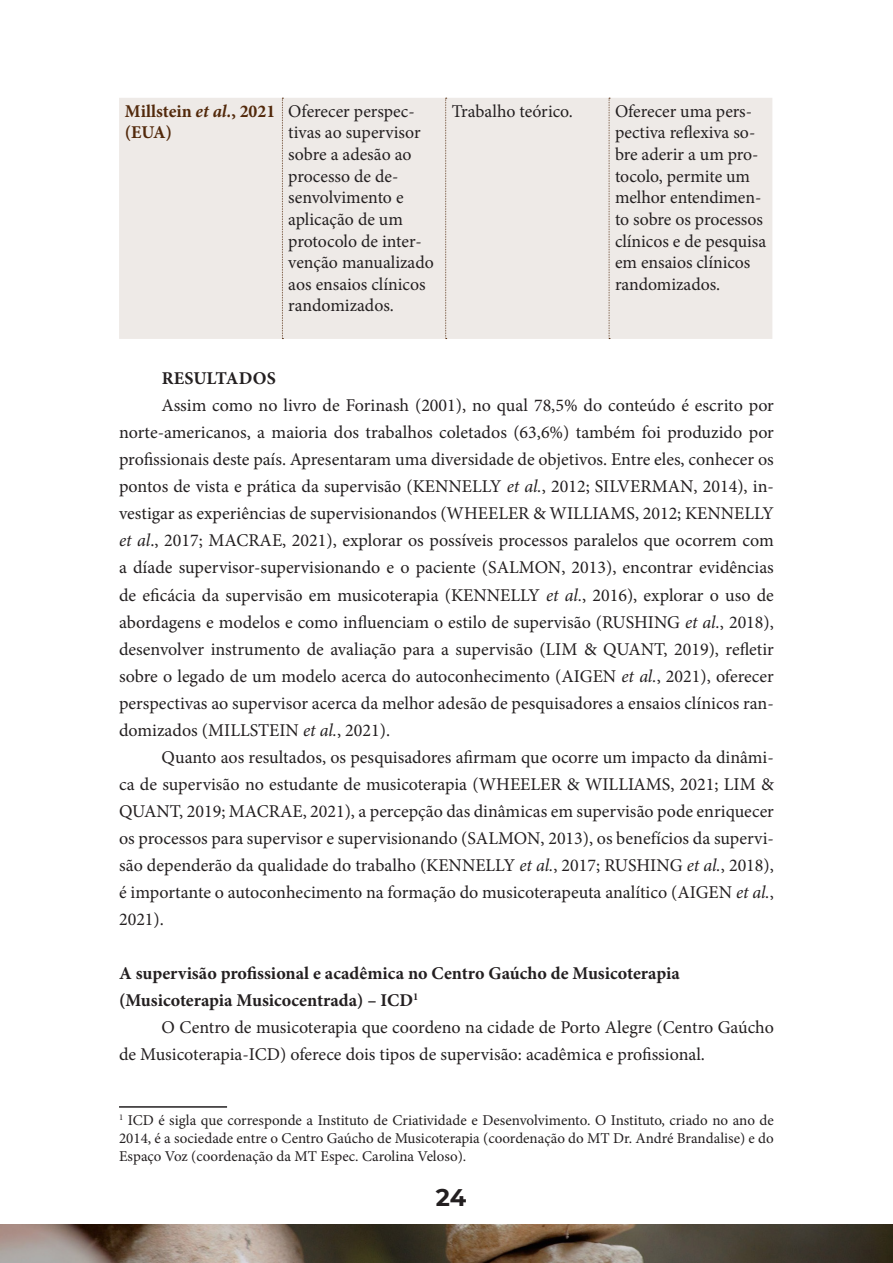
<style>
.page{position:relative;width:893px;height:1263px;background:#fff}
.page>*{position:absolute;margin:0;border:0;box-sizing:border-box;transform-origin:0 0}
.t1{font:700 24px "Montserrat";color:#231f20}
.corpo_texto{font:18px/27px "Minion Pro";color:#231f20}
.corpo_texto-2{font:700 18px "Minion Pro";color:#231f20}
.t2{font:700 18px "Minion Pro";color:#52290b}
.t3{font:15px/18px "Minion Pro";color:#231f20;text-align:justify}
.s1{font-style:italic}
</style>
<div class="page">
<div style="left:119px;top:98px;width:653px;height:241px;background:#eeeae7"></div>
<svg style="left:282px;top:98px;width:1px;height:241px"></svg>
<svg style="left:445px;top:98px;width:2px;height:241px"></svg>
<svg style="left:609px;top:98px;width:1px;height:241px"></svg>
<hr style="left:119px;top:1106px;width:108px;height:2px;background:#231f20">
<img style="left:0;top:1224px;width:893px;height:39px">
<p class="t2" style="left:125px;top:98px;width:152px">Millstein <span class="s1">et al.</span>, 2021</p>
<p class="t2" style="left:125px;top:120px;width:48px">(EUA)</p>
<p class="corpo_texto" style="left:288px;top:100px;width:147px;line-height:21.6px">Oferecer perspec&shy;tivas ao supervisor sobre a adesão ao processo de de&shy;senvolvimento e aplicação de um protocolo de inter&shy;venção manualizado aos ensaios clínicos randomizados.</p>
<p class="corpo_texto" style="left:452px;top:98px;width:123px">Trabalho teórico.</p>
<p class="corpo_texto" style="left:615px;top:100px;width:153px;line-height:21.6px">Oferecer uma pers&shy;pectiva reflexiva so&shy;bre aderir a um pro&shy;tocolo, permite um melhor entendimen&shy;to sobre os processos clínicos e de pesquisa em ensaios clínicos randomizados.</p>
<p class="corpo_texto-2" style="left:162px;top:366px;width:116px">RESULTADOS</p>
<p class="corpo_texto" style="left:119px;top:392px;width:656px;text-align:justify;text-indent:43px">Assim como no livro de Forinash (2001), no qual 78,5% do conteúdo é escrito por norte-americanos, a maioria dos trabalhos coletados (63,6%) também foi produzido por profissionais deste país. Apresentaram uma diversidade de objetivos. Entre eles, conhecer os pontos de vista e prática da supervisão (KENNELLY <span class="s1">et al.</span>, 2012; SILVERMAN, 2014), in&shy;vestigar as experiências de supervisionandos (WHEELER &amp; WILLIAMS, 2012; KENNELLY <span class="s1">et al</span>., 2017; MACRAE, 2021), explorar os possíveis processos paralelos que ocorrem com a díade supervisor-supervisionando e o paciente (SALMON, 2013), encontrar evidências de eficácia da supervisão em musicoterapia (KENNELLY <span class="s1">et al.</span>, 2016), explorar o uso de abordagens e modelos e como influenciam o estilo de supervisão (RUSHING <span class="s1">et al.</span>, 2018), desenvolver instrumento de avaliação para a supervisão (LIM &amp; QUANT, 2019), refletir sobre o legado de um modelo acerca do autoconhecimento (AIGEN <span class="s1">et al.</span>, 2021), oferecer perspectivas ao supervisor acerca da melhor adesão de pesquisadores a ensaios clínicos ran&shy;domizados (MILLSTEIN <span class="s1">et al.</span>, 2021).</p>
<p class="corpo_texto" style="left:119px;top:743px;width:656px;text-align:justify;text-indent:43px">Quanto aos resultados, os pesquisadores afirmam que ocorre um impacto da dinâmi&shy;ca de supervisão no estudante de musicoterapia (WHEELER &amp; WILLIAMS, 2021; LIM &amp; QUANT, 2019; MACRAE, 2021), a percepção das dinâmicas em supervisão pode enriquecer os processos para supervisor e supervisionando (SALMON, 2013), os benefícios da supervi&shy;são dependerão da qualidade do trabalho (KENNELLY <span class="s1">et al.</span>, 2017; RUSHING <span class="s1">et al.</span>, 2018), é importante o autoconhecimento na formação do musicoterapeuta analítico (AIGEN <span class="s1">et al.</span>, 2021).</p>
<p class="corpo_texto-2" style="left:119px;top:960px;width:562px">A supervisão profissional e acadêmica no Centro Gaúcho de Musicoterapia</p>
<p class="corpo_texto-2" style="left:119px;top:987px;width:301px">(Musicoterapia Musicocentrada) – ICD<sup>1</sup></p>
<p class="corpo_texto" style="left:119px;top:1013px;width:656px;text-indent:43px">O Centro de musicoterapia que coordeno na cidade de Porto Alegre (Centro Gaúcho de Musicoterapia-ICD) oferece dois tipos de supervisão: acadêmica e profissional.</p>
<p class="t3" style="left:119px;top:1111px;width:656px"><sup>1</sup> ICD é sigla que corresponde a Instituto de Criatividade e Desenvolvimento. O Instituto, criado no ano de 2014, é a sociedade entre o Centro Gaúcho de Musicoterapia (coordenação do MT Dr. André Brandalise) e do Espaço Voz (coordenação da MT Espec. Carolina Veloso).</p>
<h1 class="t1" style="left:436px;top:1181px;width:32px">24</h1>
</div>
